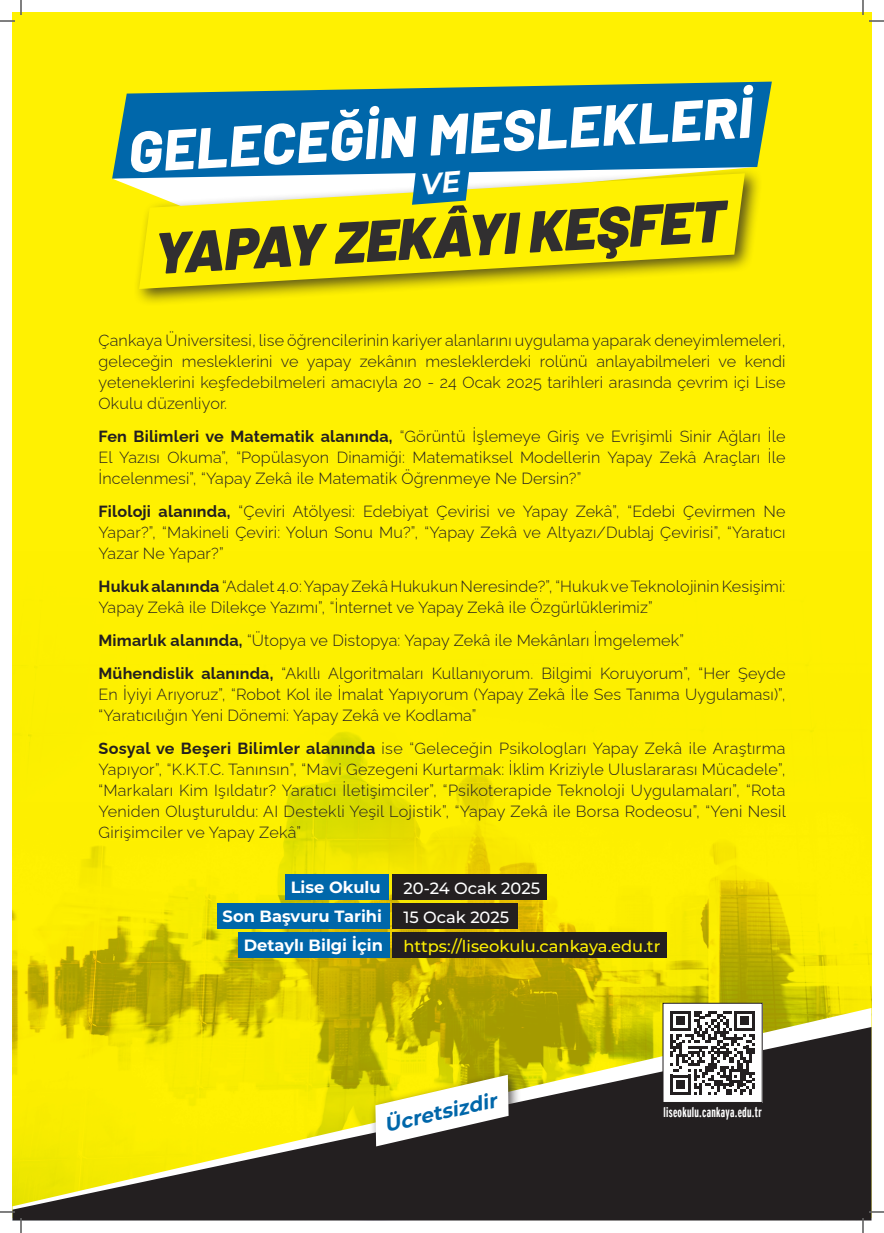
<style>
.page{position:relative;width:884px;height:1233px;background:#fff}
.page>*{position:absolute;margin:0;border:0;box-sizing:border-box;transform-origin:0 0}
.t1{font:italic 900 58.2px "Barlow";color:#312f30}
.t2{font:800 57.3px "Barlow";color:#fff}
.t3{font:italic 700 20.2px "Montserrat";color:#0067aa}
.t4{font:700 16.3px "Montserrat";color:#fff}
.t5{font:500 16.3px "Montserrat";color:#fff101}
.t6{font:500 16.3px "Montserrat";color:#fff}
.t7{font:300 16.1px/21px "Raleway";letter-spacing:.01em;color:#231f20;text-align:justify}
.t8{font:700 ultra-condensed 13.9px "Interstate EC";letter-spacing:.02em;color:#fff;scale:.93 1}
.s1{font-weight:700}
</style>
<div class="page">
<div style="left:12px;top:12px;width:859px;height:1205px;background:#fff101"></div>
<img style="left:12px;top:667px;width:859px;height:341px">
<svg style="left:12px;top:1008px;width:863px;height:213px"></svg>
<svg style="left:12px;top:1027px;width:859px;height:194px;fill:#231f20"></svg>
<div style="left:285px;top:874px;width:104px;height:25px;background:#0067aa"></div>
<div style="left:392px;top:874px;width:154px;height:25px;background:#231f20"></div>
<div style="left:217px;top:903px;width:172px;height:26px;background:#0067aa"></div>
<div style="left:392px;top:903px;width:126px;height:26px;background:#231f20"></div>
<div style="left:238px;top:932px;width:151px;height:26px;background:#0067aa"></div>
<div style="left:392px;top:932px;width:275px;height:26px;background:#231f20"></div>
<div style="left:663px;top:1003px;width:99px;height:99px;background:#fff"></div>
<svg style="left:670px;top:1011px;width:85px;height:84px"></svg>
<div style="left:369px;top:1068px;width:152px;height:90px;background:#231f20;opacity:.75"></div>
<svg style="left:375px;top:1074px;width:134px;height:72px;background:#cac797"></svg>
<div style="left:133px;top:167px;width:630px;height:140px;background:#231f20;opacity:.75"></div>
<svg style="left:139px;top:179px;width:606px;height:110px"></svg>
<svg style="left:112px;top:82px;width:660px;height:97px;background:#237a9d"></svg>
<svg style="left:0;top:1211px;width:15px;height:1px"></svg>
<svg style="left:869px;top:1211px;width:15px;height:1px"></svg>
<svg style="left:0;top:0;width:22px;height:22px"></svg>
<svg style="left:20px;top:1218px;width:2px;height:15px"></svg>
<svg style="left:862px;top:0;width:22px;height:22px"></svg>
<svg style="left:862px;top:1218px;width:2px;height:15px"></svg>
<svg style="left:412px;top:162px;width:58px;height:43px;background:#1b769f"></svg>
<h2 class="t2" style="left:124px;top:108px;width:627px;rotate:-3deg">GELECEĞİN MESLEKLERİ</h2>
<h1 class="t1" style="left:149px;top:216px;width:574px;rotate:-3deg">YAPAY ZEKÂYI KEŞFET</h1>
<p class="t7" style="left:98px;top:328px;width:688px">Çankaya Üniversitesi, lise öğrencilerinin kariyer alanlarını uygulama yaparak deneyimlemeleri, geleceğin mesleklerini ve yapay zekânın mesleklerdeki rolünü anlayabilmeleri ve kendi yeteneklerini keşfedebilmeleri amacıyla 20 - 24 Ocak 2025 tarihleri arasında çevrim içi Lise Okulu düzenliyor.</p>
<p class="t7" style="left:98px;top:424px;width:688px"><span class="s1">Fen Bilimleri ve Matematik alanında,</span> “Görüntü İşlemeye Giriş ve Evrişimli Sinir Ağları İle El Yazısı Okuma”, “Popülasyon Dinamiği: Matematiksel Modellerin Yapay Zekâ Araçları İle İncelenmesi”, “Yapay Zekâ ile Matematik Öğrenmeye Ne Dersin?”</p>
<p class="t7" style="left:98px;top:499px;width:688px"><span class="s1">Filoloji alanında,</span> “Çeviri Atölyesi: Edebiyat Çevirisi ve Yapay Zekâ”, “Edebi Çevirmen Ne Yapar?”, “Makineli Çeviri: Yolun Sonu Mu?”, “Yapay Zekâ ve Altyazı/Dublaj Çevirisi”, “Yaratıcı Yazar Ne Yapar?”</p>
<p class="t7" style="left:98px;top:574px;width:688px"><span class="s1">Hukuk alanında</span> “Adalet 4.0: Yapay Zekâ Hukukun Neresinde?”, “Hukuk ve Teknolojinin Kesişimi:<br>Yapay Zekâ ile Dilekçe Yazımı”, “İnternet ve Yapay Zekâ ile Özgürlüklerimiz”</p>
<p class="t7" style="left:98px;top:622px;width:688px;line-height:33px"><span class="s1">Mimarlık alanında,</span> “Ütopya ve Distopya: Yapay Zekâ ile Mekânları İmgelemek”<br><span class="s1">Mühendislik alanında,</span> “Akıllı Algoritmaları Kullanıyorum. Bilgimi Koruyorum”, “Her Şeyde</p>
<p class="t7" style="left:98px;top:682px;width:688px">En İyiyi Arıyoruz”, “Robot Kol ile İmalat Yapıyorum (Yapay Zekâ İle Ses Tanıma Uygulaması)”, “Yaratıcılığın Yeni Dönemi: Yapay Zekâ ve Kodlama”</p>
<p class="t7" style="left:98px;top:736px;width:689px"><span class="s1">Sosyal ve Beşeri Bilimler alanında</span> ise “Geleceğin Psikologları Yapay Zekâ ile Araştırma Yapıyor”, “K.K.T.C. Tanınsın”, “Mavi Gezegeni Kurtarmak: İklim Kriziyle Uluslararası Mücadele”, “Markaları Kim Işıldatır? Yaratıcı İletişimciler”, “Psikoterapide Teknoloji Uygulamaları”, “Rota Yeniden Oluşturuldu: AI Destekli Yeşil Lojistik”, “Yapay Zekâ ile Borsa Rodeosu”, “Yeni Nesil Girişimciler ve Yapay Zekâ”</p>
<p class="t4" style="left:291px;top:875px;width:91px">Lise Okulu</p>
<p class="t6" style="left:403px;top:876px;width:138px">20-24 Ocak 2025</p>
<p class="t4" style="left:223px;top:904px;width:161px">Son Başvuru Tarihi</p>
<p class="t6" style="left:403px;top:905px;width:107px">15 Ocak 2025</p>
<p class="t4" style="left:244px;top:933px;width:141px">Detaylı Bilgi İçin</p>
<p class="t5" style="left:403px;top:934px;width:258px">https://liseokulu.cankaya.edu.tr</p>
<p class="t3" style="left:381px;top:1111px;width:116px;rotate:-13deg">Ücretsizdir</p>
<p class="t8" style="left:663px;top:1104px;width:107px">liseokulu.cankaya.edu.tr</p>
</div>
